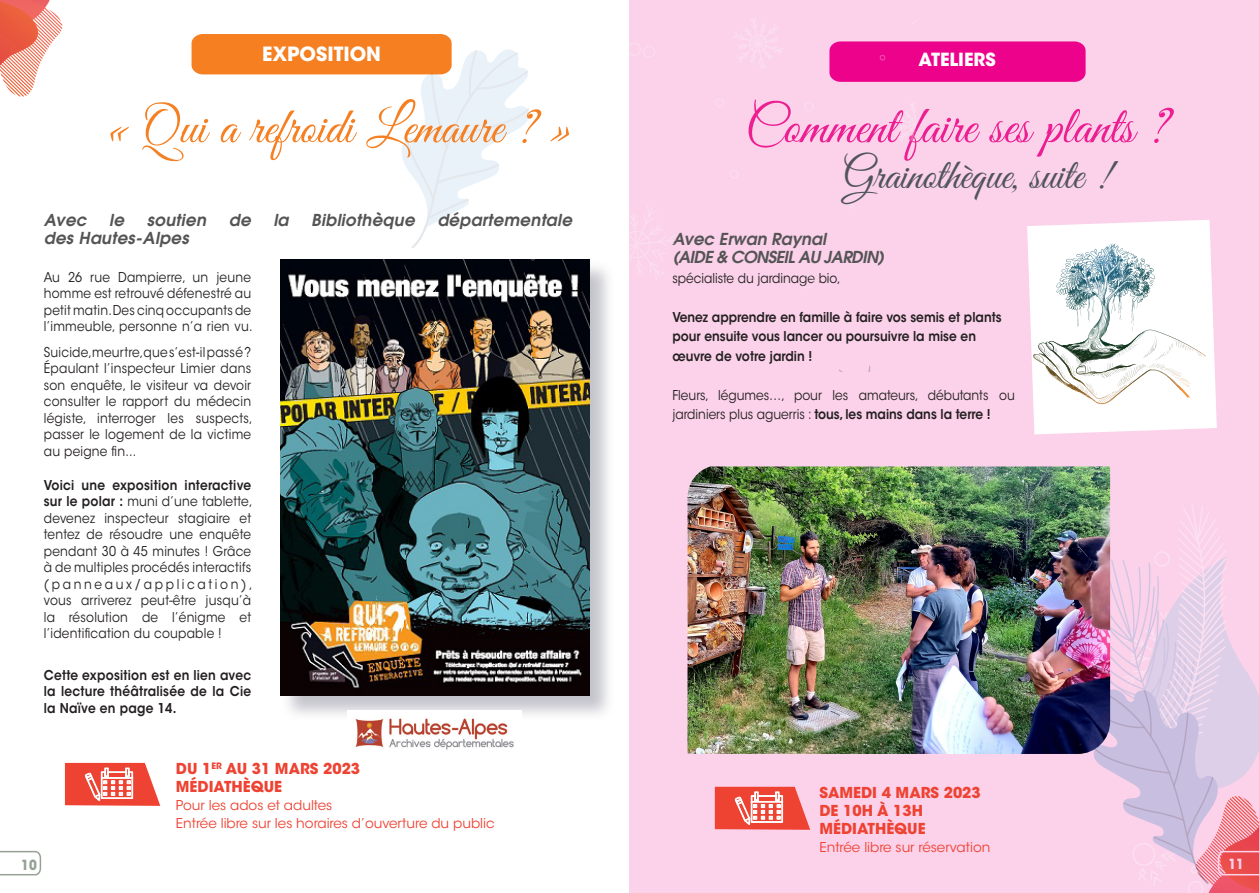
<style>
.page{position:relative;width:1259px;height:893px;background:#fff}
.page>*{position:absolute;margin:0;border:0;box-sizing:border-box;transform-origin:0 0}
.t1{font:53.25px "Great Vibes";color:#ed1e91}
.t2{font:51px "Great Vibes";color:#f57f21}
.t3{font:43.5px "Great Vibes";color:#51545c}
.t4{font:700 19.5px "ITC Avant Garde Std";color:#fff}
.t5{font:700 18px "ITC Avant Garde Std";color:#fff}
.t6{font:italic 600 16.5px "Avant Garde LT";letter-spacing:.02em;color:#555455}
.t7{font:italic 600 16.5px/18px "Avant Garde LT";letter-spacing:-.04em;color:#555455}
.t8{font:700 15px/18px "ITC Avant Garde Std";color:#ee4232}
.t9{font:700 13.95px "Avant Garde LT";color:#96a196;scale:.9 1}
.t10{font:700 13.95px "Avant Garde LT";color:#fff;scale:.9 1}
.t11{font:13.5px/16.5px "ITC Avant Garde Std";letter-spacing:.02em;color:#231f20;text-align:justify;scale:.9 1}
.t12{font:600 13.5px/19.5px "ITC Avant Garde Std";color:#231f20;scale:.9 1}
.t13{font:13.5px/19.5px "ITC Avant Garde Std";color:#231f20;scale:.9 1}
.t14{font:13.5px/18px "ITC Avant Garde Std";color:#ee4232}
.s1{font-weight:600}
</style>
<div class="page">
<svg style="left:0;top:0;width:62px;height:96px"></svg>
<svg style="left:0;top:850px;width:42px;height:26px"></svg>
<div style="left:629px;top:0;width:630px;height:893px;background:#fbd2ea"></div>
<svg style="left:715px;top:787px;width:95px;height:43px;background:#f16d63"></svg>
<svg style="left:1027px;top:220px;width:189px;height:214px;background:#edeeef"></svg>
<div style="left:281px;top:259px;width:334px;height:463px;background:#9999a7;opacity:.58"></div>
<img style="left:280px;top:259px;width:309px;height:437px">
<svg style="left:65px;top:763px;width:95px;height:43px"></svg>
<img style="left:348px;top:710px;width:173px;height:40px">
<svg style="left:1093px;top:503px;width:166px;height:390px"></svg>
<div style="left:592px;top:139px;width:8px;height:8px;border:1px solid #fff;border-radius:50%"></div>
<div style="left:571px;top:150px;width:12px;height:12px;border:1px solid #fff;border-radius:50%"></div>
<div style="left:643px;top:46px;width:12px;height:12px;border:1px solid #fff;border-radius:50%"></div>
<div style="left:829px;top:41px;width:256px;height:41px;background:#ed028c"></div>
<svg style="left:897px;top:103px;width:18px;height:37px"></svg>
<svg style="left:594px;top:209px;width:82px;height:76px"></svg>
<svg style="left:735px;top:19px;width:47px;height:48px"></svg>
<svg style="left:838px;top:365px;width:33px;height:6px"></svg>
<div style="left:800px;top:275px;width:14px;height:14px;border:1px solid #fff;border-radius:50%"></div>
<div style="left:627px;top:42px;width:14px;height:14px;border:1px solid #fff;border-radius:50%"></div>
<svg style="left:191px;top:34px;width:338px;height:214px"></svg>
<img style="left:687px;top:466px;width:423px;height:288px">
<p class="t4" style="left:262px;top:41px;width:120px">EXPOSITION</p>
<p class="t2" style="left:105px;top:99px;width:469px">« Qui a refroidi Lemaure ? »</p>
<p class="t6" style="left:44px;top:209px;width:44px">Avec</p>
<p class="t6" style="left:109px;top:209px;width:16px">le</p>
<p class="t6" style="left:147px;top:209px;width:61px">soutien</p>
<p class="t6" style="left:229px;top:209px;width:23px">de</p>
<p class="t6" style="left:273px;top:209px;width:17px">la</p>
<p class="t6" style="left:311px;top:209px;width:105px">Bibliothèque</p>
<p class="t6" style="left:437px;top:209px;width:136px">départementale</p>
<p class="t6" style="left:44px;top:227px;width:146px">des Hautes-Alpes</p>
<p class="t11" style="left:44px;top:269px;width:233px">Au 26 rue Dampierre, un jeune homme est retrouvé défenestré au petit matin. Des cinq occupants de l’immeuble, personne n’a rien vu.</p>
<p class="t11" style="left:44px;top:344px;width:233px">Suicide, meurtre, que s’est-il passé ?<br>Épaulant l’inspecteur Limier dans son enquête, le visiteur va devoir consulter le rapport du médecin légiste, interroger les suspects, passer le logement de la victime au peigne fin...</p>
<p class="t11" style="left:44px;top:477px;width:233px"><span class="s1">Voici une exposition interactive sur le polar :</span> muni d’une tablette, devenez inspecteur stagiaire et tentez de résoudre une enquête pendant 30 à 45 minutes ! Grâce à de multiples procédés interactifs (panneaux/application), vous arriverez peut-être jusqu’à la résolution de l’énigme et l’identification du coupable !</p>
<p class="t12" style="left:44px;top:667px;width:232px;line-height:16.5px;text-align:justify">Cette exposition est en lien avec la lecture théâtralisée de la Cie la Naïve en page 14.</p>
<p class="t8" style="left:176px;top:759px;width:186px">DU 1<sup>ER</sup> AU 31 MARS 2023<br>MÉDIATHÈQUE</p>
<p class="t14" style="left:176px;top:796px;width:320px">Pour les ados et adultes<br>Entrée libre sur les horaires d’ouverture du public</p>
<p class="t5" style="left:918px;top:48px;width:79px">ATELIERS</p>
<p class="t1" style="left:745px;top:97px;width:424px">Comment faire ses plants ?</p>
<p class="t3" style="left:843px;top:151px;width:268px">Grainothèque, suite !</p>
<p class="t7" style="left:672px;top:230px;width:213px">Avec Erwan Raynal<br>(AIDE &amp; CONSEIL AU JARDIN)</p>
<p class="t13" style="left:672px;top:268px;width:188px">spécialiste du jardinage bio,</p>
<p class="t12" style="left:672px;top:307px;width:367px">Venez apprendre en famille à faire vos semis et plants pour ensuite vous lancer ou poursuivre la mise en œuvre de votre jardin !</p>
<p class="t13" style="left:672px;top:385px;width:382px">Fleurs, légumes…, pour les amateurs, débutants ou jardiniers plus aguerris : <span class="s1">tous, les mains dans la terre !</span></p>
<p class="t8" style="left:819px;top:783px;width:163px">SAMEDI 4 MARS 2023</p>
<p class="t8" style="left:819px;top:801px;width:105px">DE 10H À 13H</p>
<p class="t8" style="left:819px;top:819px;width:108px">MÉDIATHÈQUE</p>
<p class="t14" style="left:819px;top:838px;width:172px">Entrée libre sur réservation</p>
<p class="t9" style="left:21px;top:856px;width:19px">10</p>
<p class="t10" style="left:1228px;top:855px;width:19px">11</p>
</div>
